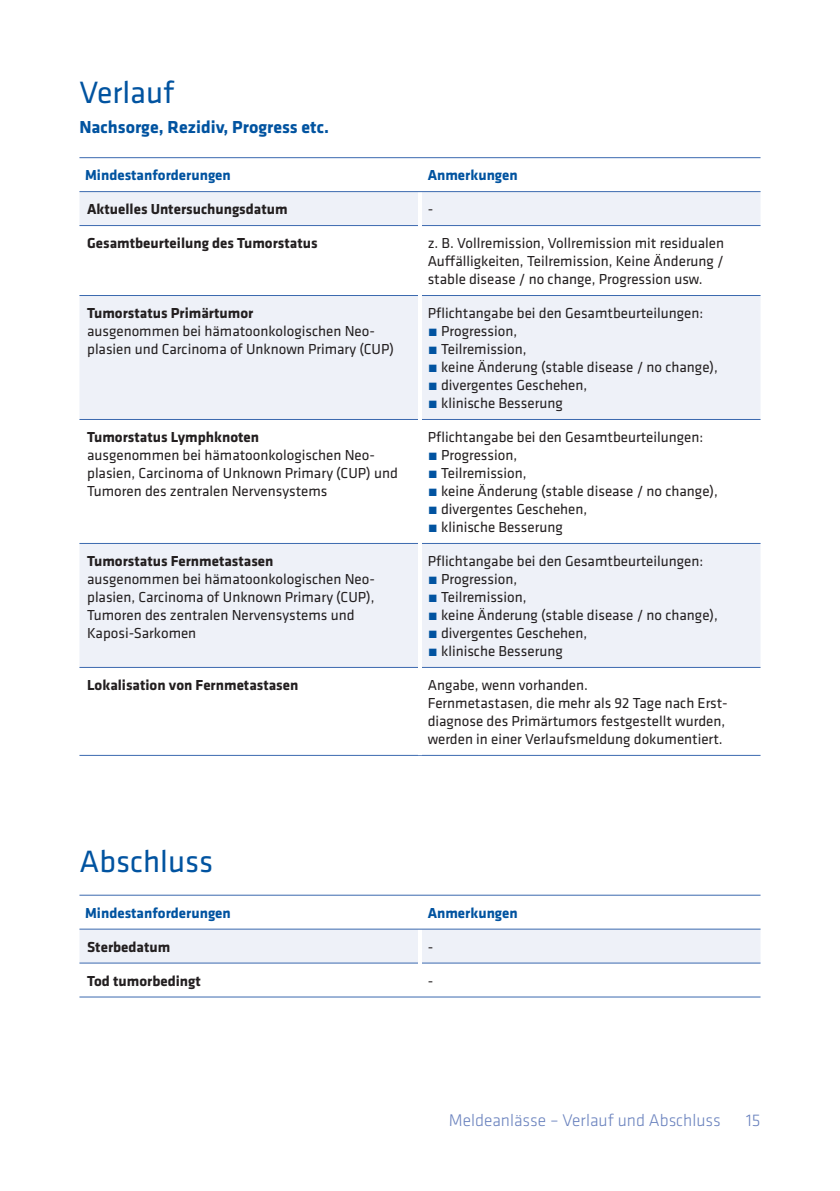
<style>
.page{position:relative;width:840px;height:1191px;background:#fff}
.page>*{position:absolute;margin:0;border:0;box-sizing:border-box;transform-origin:0 0}
.t1{font:32px "Klavika";color:#0153a0}
.t2{font:700 18px "Klavika";color:#0153a0}
.t3{font:300 17.6px "Klavika";color:#6a82be}
.t4{font:15px/18px "Klavika";color:#231f20}
.t5{font:700 15px "Klavika";color:#231f20}
.t6{font:700 15px "Klavika";color:#0153a0}
.s1{color:#0153a0}
</style>
<div class="page">
<svg style="left:79px;top:192px;width:681px;height:475px;fill:#eef1f8"></svg>
<hr style="left:79px;top:225px;width:339px;height:1px;background:#3b69af">
<hr style="left:422px;top:225px;width:338px;height:1px;background:#3b69af">
<hr style="left:79px;top:295px;width:339px;height:1px;background:#3b69af">
<hr style="left:422px;top:295px;width:338px;height:1px;background:#3b69af">
<hr style="left:79px;top:419px;width:339px;height:1px;background:#3b69af">
<hr style="left:422px;top:419px;width:338px;height:1px;background:#3b69af">
<hr style="left:79px;top:543px;width:339px;height:1px;background:#3b69af">
<hr style="left:422px;top:543px;width:338px;height:1px;background:#3b69af">
<hr style="left:79px;top:667px;width:339px;height:1px;background:#3b69af">
<hr style="left:422px;top:667px;width:338px;height:1px;background:#3b69af">
<hr style="left:79px;top:755px;width:341px;height:1px;background:#3b69af">
<hr style="left:420px;top:755px;width:340px;height:1px;background:#3b69af">
<hr style="left:418px;top:192px;width:4px;height:33px;background:#fff">
<hr style="left:418px;top:225px;width:4px;height:70px;background:#fff">
<hr style="left:418px;top:295px;width:4px;height:124px;background:#fff">
<hr style="left:418px;top:419px;width:4px;height:124px;background:#fff">
<hr style="left:418px;top:543px;width:4px;height:124px;background:#fff">
<hr style="left:79px;top:157px;width:341px;height:1px;background:#3b69af">
<hr style="left:420px;top:157px;width:340px;height:1px;background:#3b69af">
<hr style="left:79px;top:191px;width:341px;height:1px;background:#3b69af">
<hr style="left:420px;top:191px;width:340px;height:1px;background:#3b69af">
<svg style="left:79px;top:963px;width:681px;height:1px"></svg>
<div style="left:79px;top:929px;width:681px;height:33px;background:#eef1f8"></div>
<hr style="left:79px;top:962px;width:339px;height:1px;background:#3b69af">
<hr style="left:422px;top:962px;width:338px;height:1px;background:#3b69af">
<hr style="left:418px;top:929px;width:4px;height:34px;background:#fff">
<hr style="left:418px;top:963px;width:4px;height:33px;background:#fff">
<hr style="left:79px;top:895px;width:341px;height:1px;background:#3b69af">
<hr style="left:420px;top:895px;width:340px;height:1px;background:#3b69af">
<hr style="left:79px;top:928px;width:341px;height:1px;background:#3b69af">
<hr style="left:420px;top:928px;width:340px;height:1px;background:#3b69af">
<hr style="left:79px;top:996px;width:341px;height:1px;background:#3b69af">
<hr style="left:420px;top:996px;width:340px;height:1px;background:#3b69af">
<h1 class="t1" style="left:79px;top:72px;width:96px">Verlauf</h1>
<p class="t2" style="left:79px;top:114px;width:251px">Nachsorge, Rezidiv, Progress etc.</p>
<p class="t6" style="left:85px;top:164px;width:147px">Mindestanforderungen</p>
<p class="t6" style="left:427px;top:164px;width:92px">Anmerkungen</p>
<p class="t5" style="left:87px;top:198px;width:202px">Aktuelles Untersuchungsdatum</p>
<p class="t4" style="left:427px;top:200px;width:7px">-</p>
<p class="t5" style="left:87px;top:232px;width:232px">Gesamtbeurteilung des Tumorstatus</p>
<p class="t4" style="left:427px;top:234px;width:297px;text-align:justify">z. B. Vollremission, Vollremission mit residualen Auffälligkeiten, Teilremission, Keine Änderung / stable disease / no change, Progression usw.</p>
<p class="t5" style="left:87px;top:302px;width:168px">Tumorstatus Primärtumor</p>
<p class="t4" style="left:87px;top:322px;width:308px">ausgenommen bei hämatoonkologischen Neo&shy;plasien und Carcinoma of Unknown Primary (CUP)</p>
<p class="t4" style="left:427px;top:304px;width:277px">Pflichtangabe bei den Gesamtbeurteilungen:</p>
<p class="t4" style="left:427px;top:322px;width:91px"><span class="s1">•</span> Progression,</p>
<p class="t4" style="left:427px;top:340px;width:100px"><span class="s1">•</span> Teilremission,</p>
<p class="t4" style="left:427px;top:358px;width:291px"><span class="s1">•</span> keine Änderung (stable disease / no change),</p>
<p class="t4" style="left:427px;top:376px;width:161px"><span class="s1">•</span> divergentes Geschehen,</p>
<p class="t4" style="left:427px;top:394px;width:136px"><span class="s1">•</span> klinische Besserung</p>
<p class="t5" style="left:87px;top:426px;width:173px">Tumorstatus Lymphknoten</p>
<p class="t4" style="left:87px;top:445px;width:312px">ausgenommen bei hämatoonkologischen Neo&shy;plasien, Carcinoma of Unknown Primary (CUP) und<br>Tumoren des zentralen Nervensystems</p>
<p class="t5" style="left:87px;top:550px;width:188px">Tumorstatus Fernmetastasen</p>
<p class="t4" style="left:87px;top:569px;width:289px">ausgenommen bei hämatoonkologischen Neo&shy;plasien, Carcinoma of Unknown Primary (CUP), Tumoren des zentralen Nervensystems und Kaposi-Sarkomen</p>
<p class="t4" style="left:427px;top:427px;width:277px">Pflichtangabe bei den Gesamtbeurteilungen:</p>
<p class="t4" style="left:427px;top:445px;width:91px"><span class="s1">•</span> Progression,</p>
<p class="t4" style="left:427px;top:463px;width:100px"><span class="s1">•</span> Teilremission,</p>
<p class="t4" style="left:427px;top:481px;width:291px"><span class="s1">•</span> keine Änderung (stable disease / no change),</p>
<p class="t4" style="left:427px;top:499px;width:161px"><span class="s1">•</span> divergentes Geschehen,</p>
<p class="t4" style="left:427px;top:517px;width:136px"><span class="s1">•</span> klinische Besserung</p>
<p class="t4" style="left:427px;top:551px;width:277px">Pflichtangabe bei den Gesamtbeurteilungen:</p>
<p class="t4" style="left:427px;top:569px;width:91px"><span class="s1">•</span> Progression,</p>
<p class="t4" style="left:427px;top:587px;width:100px"><span class="s1">•</span> Teilremission,</p>
<p class="t4" style="left:427px;top:605px;width:291px"><span class="s1">•</span> keine Änderung (stable disease / no change),</p>
<p class="t4" style="left:427px;top:623px;width:161px"><span class="s1">•</span> divergentes Geschehen,</p>
<p class="t4" style="left:427px;top:641px;width:136px"><span class="s1">•</span> klinische Besserung</p>
<p class="t5" style="left:87px;top:674px;width:213px">Lokalisation von Fernmetastasen</p>
<p class="t4" style="left:427px;top:675px;width:301px">Angabe, wenn vorhanden.<br>Fernmetastasen, die mehr als 92 Tage nach Erst&shy;diagnose des Primärtumors festgestellt wurden, werden in einer Verlaufsmeldung dokumentiert.</p>
<h1 class="t1" style="left:79px;top:840px;width:135px">Abschluss</h1>
<p class="t6" style="left:85px;top:902px;width:147px">Mindestanforderungen</p>
<p class="t6" style="left:427px;top:902px;width:92px">Anmerkungen</p>
<p class="t5" style="left:87px;top:936px;width:85px">Sterbedatum</p>
<p class="t4" style="left:427px;top:937px;width:7px">-</p>
<p class="t5" style="left:87px;top:969px;width:115px">Tod tumorbedingt</p>
<p class="t4" style="left:427px;top:971px;width:7px">-</p>
<p class="t3" style="left:448px;top:1109px;width:273px">Meldeanlässe – Verlauf und Abschluss</p>
<p class="t3" style="left:745px;top:1109px;width:16px">15</p>
</div>
